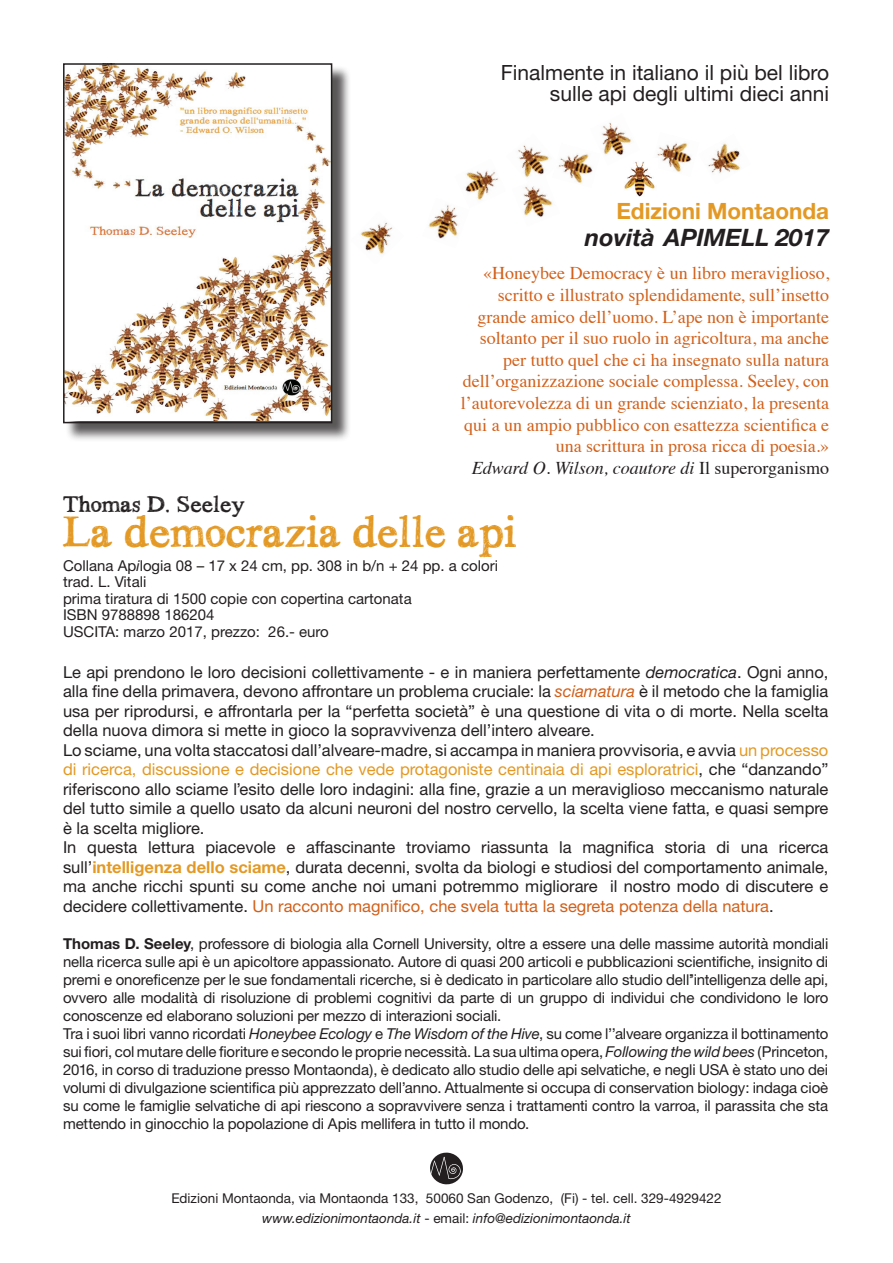
<style>
.page{position:relative;width:893px;height:1263px;background:#fff}
.page>*{position:absolute;margin:0;border:0;box-sizing:border-box;transform-origin:0 0}
.t1{font:46.35px "Hand TIMES";color:#e39924}
.t2{font:italic 700 24px "Helvetica Neue";color:#231f20}
.t3{font:24px "Hand TIMES";color:#231f20}
.t4{font:700 22.5px "Helvetica Neue";color:#e39924}
.t5{font:21px/21px "Helvetica Neue";color:#231f20;text-align:right}
.t6{font:18px/21.6px "Times";color:#d2601a;text-align:right}
.t7{font:16.5px/19.5px "Helvetica Neue";color:#231f20}
.t8{font:15px/18px "Helvetica Neue";letter-spacing:-.01em;color:#231f20}
.t9{font:13.5px/19.5px "Helvetica Neue";color:#231f20;text-align:center}
.s1{font-style:italic;color:#231f20}
.s2{color:#231f20}
.s3{font-style:italic}
.s4{font-style:italic;color:#d2601a}
.s5{color:#e39924}
.s6{font-weight:700;color:#e39924}
.s7{color:#d2601a}
.s8{font-weight:700}
</style>
<div class="page">
<div style="left:65px;top:66px;width:286px;height:376px;background:#231f20;opacity:.75"></div>
<img style="left:66px;top:66px;width:263px;height:354px">
<div style="left:63px;top:63px;width:269px;height:360px;border:2px solid #231f20"></div>
<svg style="left:430px;top:1152px;width:33px;height:32px"></svg>
<img style="left:657px;top:143px;width:35px;height:29px">
<img style="left:559px;top:154px;width:34px;height:30px">
<img style="left:708px;top:143px;width:32px;height:30px">
<img style="left:523px;top:176px;width:37px;height:41px">
<img style="left:624px;top:161px;width:31px;height:36px">
<img style="left:518px;top:145px;width:41px;height:42px">
<img style="left:590px;top:122px;width:50px;height:44px">
<img style="left:465px;top:171px;width:33px;height:29px">
<img style="left:350px;top:211px;width:42px;height:54px">
<img style="left:428px;top:198px;width:41px;height:41px">
<h3 class="t5" style="left:501px;top:62px;width:330px">Finalmente in italiano il più bel libro sulle api degli ultimi dieci anni</h3>
<h3 class="t4" style="left:616px;top:197px;width:214px">Edizioni Montaonda</h3>
<h2 class="t2" style="left:585px;top:222px;width:246px">novità APIMELL 2017</h2>
<p class="t6" style="left:461px;top:261px;width:370px">«Honeybee Democracy è un libro meraviglioso, scritto e illustrato splendidamente, sull’insetto grande amico dell’uomo. L’ape non è importante soltanto per il suo ruolo in agricoltura, ma anche per tutto quel che ci ha insegnato sulla natura dell’organizzazione sociale complessa. Seeley, con l’autorevolezza di un grande scienziato, la presenta qui a un ampio pubblico con esattezza scientifica e una scrittura in prosa ricca di poesia.»<br><span class="s1">Edward O. Wilson, coautore di</span> <span class="s2">Il superorganismo</span></p>
<h2 class="t3" style="left:63px;top:491px;width:182px">Thomas D. Seeley</h2>
<h1 class="t1" style="left:63px;top:505px;width:455px">La democrazia delle api</h1>
<p class="t8" style="left:63px;top:557px;width:436px;line-height:16.5px">Collana Ap<span class="s3">i</span>logia 08 – 17 x 24 cm, pp. 308 in b/n + 24 pp. a colori trad. L. Vitali<br>prima tiratura di 1500 copie con copertina cartonata<br>ISBN 9788898 186204<br>USCITA: marzo 2017, prezzo: 26.- euro</p>
<p class="t7" style="left:63px;top:662px;width:767px">Le api prendono le loro decisioni collettivamente - e in maniera perfettamente <span class="s3">democratica</span>. Ogni anno, alla fine della primavera, devono affrontare un problema cruciale: la <span class="s4">sciamatura</span> è il metodo che la famiglia usa per riprodursi, e affrontarla per la “perfetta società” è una questione di vita o di morte. Nella scelta della nuova dimora si mette in gioco la sopravvivenza dell’intero alveare.<br>Lo sciame, una volta staccatosi dall’alveare-madre, si accampa in maniera provvisoria, e avvia <span class="s5">un processo di ricerca, discussione e decisione che vede protagoniste centinaia di api esploratrici</span>, che “danzando” riferiscono allo sciame l’esito delle loro indagini: alla fine, grazie a un meraviglioso meccanismo naturale del tutto simile a quello usato da alcuni neuroni del nostro cervello, la scelta viene fatta, e quasi sempre è la scelta migliore.<br>In questa lettura piacevole e affascinante troviamo riassunta la magnifica storia di una ricerca sull’<span class="s6">intelligenza dello sciame</span>, durata decenni, svolta da biologi e studiosi del comportamento animale, ma anche ricchi spunti su come anche noi umani potremmo migliorare il nostro modo di discutere e decidere collettivamente. <span class="s7">Un racconto magnifico, che svela tutta la segreta potenza della natura</span>.</p>
<p class="t8" style="left:63px;top:935px;width:767px"><span class="s8">Thomas D. Seeley</span>, professore di biologia alla Cornell University, oltre a essere una delle massime autorità mondiali nella ricerca sulle api è un apicoltore appassionato. Autore di quasi 200 articoli e pubblicazioni scientifiche, insignito di premi e onoreficenze per le sue fondamentali ricerche, si è dedicato in particolare allo studio dell’’intelligenza delle api, ovvero alle modalità di risoluzione di problemi cognitivi da parte di un gruppo di individui che condividono le loro conoscenze ed elaborano soluzioni per mezzo di interazioni sociali.<br>Tra i suoi libri vanno ricordati <span class="s3">Honeybee Ecology</span> e <span class="s3">The Wisdom of the Hive</span>, su come l’’alveare organizza il bottinamento sui fiori, col mutare delle fioriture e secondo le proprie necessità. La sua ultima opera, <span class="s3">Following the wild bees</span> (Princeton, 2016, in corso di traduzione presso Montaonda), è dedicato allo studio delle api selvatiche, e negli USA è stato uno dei volumi di divulgazione scientifica più apprezzato dell’anno. Attualmente si occupa di conservation biology: indaga cioè su come le famiglie selvatiche di api riescono a sopravvivere senza i trattamenti contro la varroa, il parassita che sta mettendo in ginocchio la popolazione di Apis mellifera in tutto il mondo.</p>
<p class="t9" style="left:171px;top:1189px;width:552px">Edizioni Montaonda, via Montaonda 133, 50060 San Godenzo, (Fi) - tel. cell. 329-4929422 <span class="s3">www.edizionimontaonda.it</span> - email: <span class="s3">info@edizionimontaonda.it</span></p>
</div>
